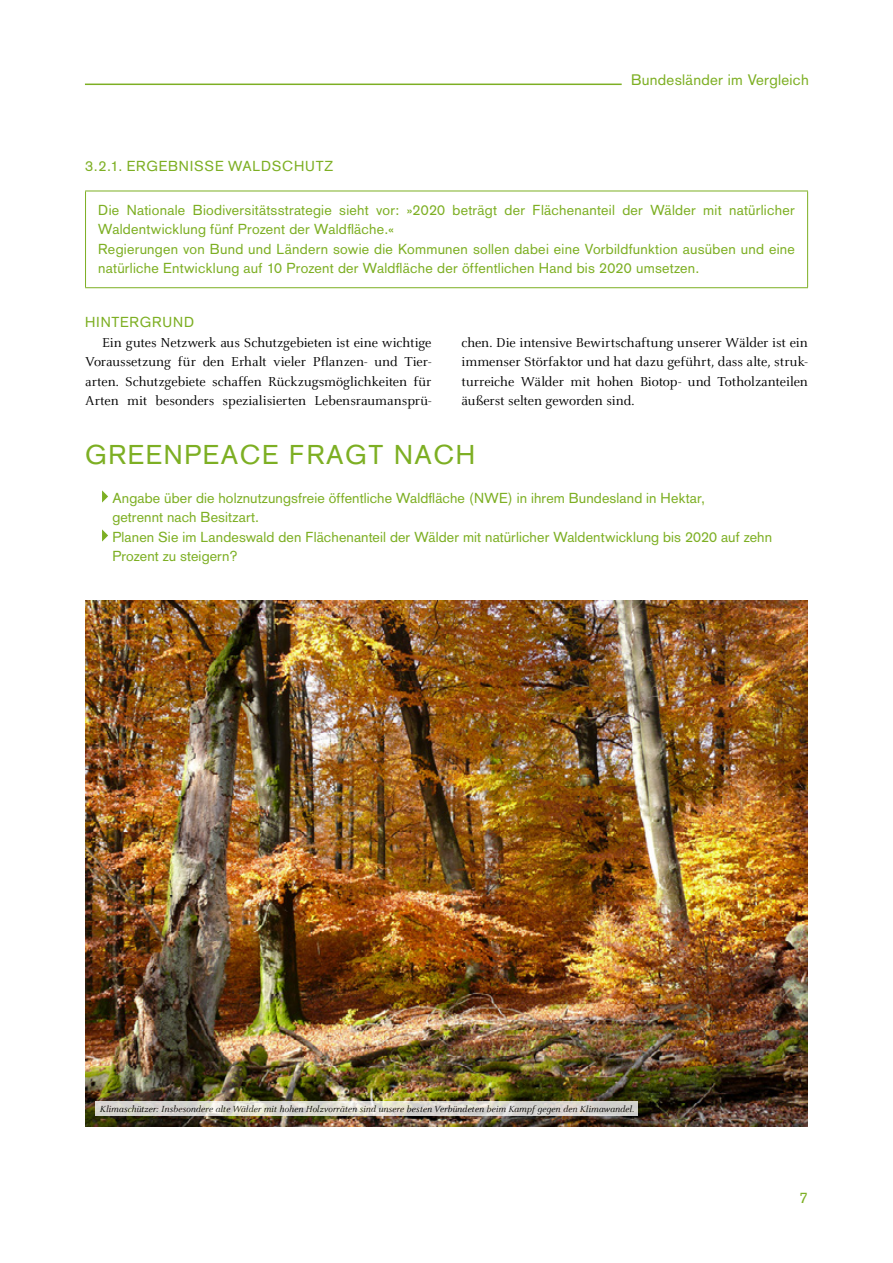
<style>
.page{position:relative;width:893px;height:1263px;background:#fff}
.page>*{position:absolute;margin:0;border:0;box-sizing:border-box;transform-origin:0 0}
.t1{font:26.85px "Akzidenz Grotesk";letter-spacing:.06em;color:#7daf23}
.t2{font:15px "Akzidenz Grotesk";letter-spacing:.02em;color:#7daf23}
.t3{font:14.25px/19.5px "Akzidenz Grotesk";letter-spacing:.015em;color:#7daf23}
.t4{font:14.25px/19.5px "Celeste";letter-spacing:-.01em;color:#000;text-align:justify}
.t5{font:14.25px "Akzidenz Grotesk";letter-spacing:.06em;color:#7daf23}
.t6{font:italic 9.75px "Celeste";color:#000}
</style>
<div class="page">
<hr style="left:85px;top:84px;width:537px;height:1px;background:#7daf23">
<hr style="left:85px;top:191px;width:1px;height:96px;background:#7daf23">
<hr style="left:807px;top:191px;width:1px;height:96px;background:#7daf23">
<hr style="left:85px;top:191px;width:723px;height:1px;background:#7daf23">
<hr style="left:85px;top:287px;width:723px;height:1px;background:#7daf23">
<img style="left:85px;top:600px;width:723px;height:527px">
<svg style="left:102px;top:490px;width:6px;height:13px"></svg>
<svg style="left:102px;top:529px;width:6px;height:13px"></svg>
<svg style="left:96px;top:1101px;width:542px;height:15px;background:#dbd9d3"></svg>
<p class="t2" style="left:631px;top:71px;width:179px">Bundesländer im Vergleich</p>
<p class="t3" style="left:85px;top:156px;width:92px">3.2.1. Ergebni</p>
<p class="t3" style="left:194px;top:156px;width:46px">sse Wal</p>
<p class="t3" style="left:261px;top:156px;width:65px">dsch utz</p>
<p class="t3" style="left:98px;top:200px;width:698px">Die Nationale Biodiversitätsstrategie sieht vor: »2020 beträgt der Flächenanteil der Wälder mit natürlicher Waldentwicklung fünf Prozent der Waldfläche.«<br>Regierungen von Bund und Ländern sowie die Kommunen sollen dabei eine Vorbildfunktion ausüben und eine natürliche Entwicklung auf 10 Prozent der Waldfläche der öffentlichen Hand bis 2020 umsetzen.</p>
<p class="t5" style="left:85px;top:314px;width:111px">Hintergrund</p>
<p class="t4" style="left:85px;top:333px;width:348px;text-indent:17px">Ein gutes Netzwerk aus Schutzgebieten ist eine wichtige Voraussetzung für den Erhalt vieler Pflanzen- und Tier&shy;arten. Schutzgebiete schaffen Rückzugsmöglichkeiten für Arten mit besonders spezialisierten Lebensraumansprü-</p>
<p class="t4" style="left:461px;top:333px;width:348px">chen. Die intensive Bewirtschaftung unserer Wälder ist ein immenser Störfaktor und hat dazu geführt, dass alte, struk&shy;turreiche Wälder mit hohen Biotop- und Totholzanteilen äußerst selten geworden sind.</p>
<h1 class="t1" style="left:85px;top:438px;width:330px">Green peace fragt nach</h1>
<p class="t3" style="left:112px;top:488px;width:661px">Angabe über die holznutzungsfreie öffentliche Waldfläche (NWE) in ihrem Bundesland in Hektar,<br>getrennt nach Besitzart.<br>Planen Sie im Landeswald den Flächenanteil der Wälder mit natürlicher Waldentwicklung bis 2020 auf zehn Prozent zu steigern?</p>
<p class="t6" style="left:100px;top:1104px;width:536px">Klimaschützer: Insbesondere alte Wälder mit hohen Holzvorräten sind unsere besten Verbündeten beim Kampf gegen den Klimawandel.</p>
<p class="t2" style="left:800px;top:1189px;width:10px">7</p>
</div>
